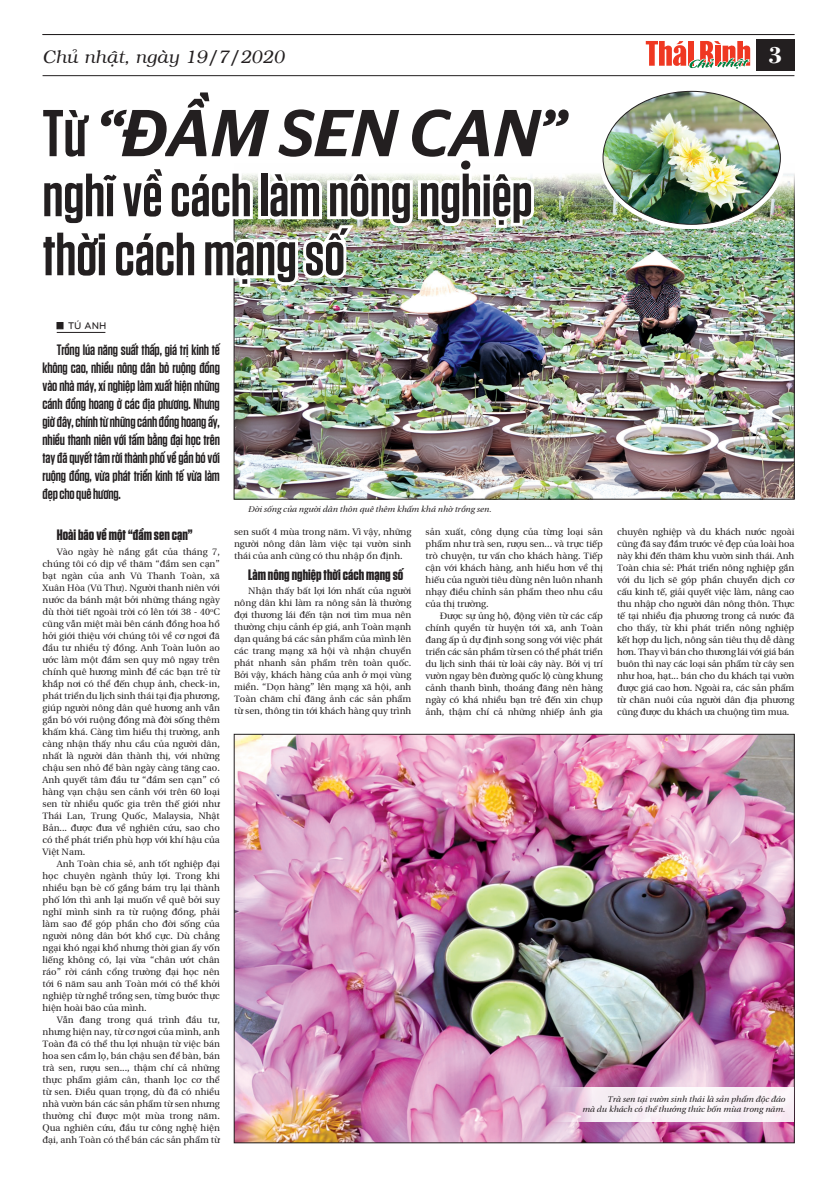
<style>
.page{position:relative;width:837px;height:1177px;background:#fff}
.page>*{position:absolute;margin:0;border:0;box-sizing:border-box;transform-origin:0 0}
.t1{font:italic 500 66px "SVN Stag Sans";color:#231f20}
.t2{font:600 60px/59px "SVN Tungsten";color:#231f20}
.t3{font:24px "VNI Bodon Bold";color:#fff}
.t4{font:italic 18px "VNI";color:#231f20}
.t5{font:600 15px/18px "SVN Tungsten";letter-spacing:-.01em;color:#231f20;text-align:justify}
.t6{font:700 15px "SVN Tungsten";color:#231f20}
.t7{font:10px "UTM Bryant LG Bold";color:#231f20}
.t8{font:9.5px/12px "BHD utopia Long";color:#231f20;text-align:justify}
.t9{font:8.5px/10.2px "BHD Utopia Italic long Italic";color:#231f20;text-align:right}
.s1{font-family:"SVN Tungsten";font-weight:600;font-style:normal}
</style>
<div class="page">
<div style="left:755px;top:39px;width:39px;height:32px;background:#231f20"></div>
<hr style="left:43px;top:75px;width:751px;height:1px;background:#231f20">
<hr style="left:43px;top:34px;width:751px;height:1px;background:#231f20">
<svg style="left:645px;top:41px;width:105px;height:36px"></svg>
<div style="left:57px;top:322px;width:6px;height:7px;background:#231f20;border:1px solid #231f20"></div>
<hr style="left:57px;top:332px;width:48px;height:1px;background:#231f20">
<img style="left:236px;top:174px;width:556px;height:323px">
<img style="left:233px;top:174px;width:342px;height:116px">
<img style="left:236px;top:736px;width:556px;height:404px">
<svg style="left:548px;top:1086px;width:245px;height:34px;fill:#f8f0f6"></svg>
<img style="left:598px;top:90px;width:186px;height:139px">
<img style="left:602px;top:91px;width:178px;height:133px">
<h3 class="t4" style="left:43px;top:43px;width:243px">Chuû nhaät, ngaøy 19/7/2020</h3>
<h3 class="t3" style="left:767px;top:37px;width:16px">3</h3>
<h1 class="t1" style="left:43px;top:88px;width:523px"><span class="s1">Từ</span> “ĐẦM SEN CẠN”</h1>
<h2 class="t2" style="left:43px;top:163px;width:491px">nghĩ về cách làm nông nghiệp thời cách mạng số</h2>
<p class="t7" style="left:68px;top:318px;width:38px">Tú Anh</p>
<p class="t5" style="left:43px;top:340px;width:179px;text-indent:14px">Trồng lúa năng suất thấp, giá trị kinh tế không cao, nhiều nông dân bỏ ruộng đồng vào nhà máy, xí nghiệp làm xuất hiện những cánh đồng hoang ở các địa phương. Nhưng giờ đây, chính từ những cánh đồng hoang ấy, nhiều thanh niên với tấm bằng đại học trên tay đã quyết tâm rời thành phố về gắn bó với ruộng đồng, vừa phát triển kinh tế vừa làm đẹp cho quê hương.</p>
<h3 class="t6" style="left:57px;top:524px;width:137px">Hoài bão về một “đầm sen cạn”</h3>
<p class="t8" style="left:43px;top:544px;width:179px;text-indent:14px">Vào ngày hè nắng gắt của tháng 7, chúng tôi có dịp về thăm “đầm sen cạn” bạt ngàn của anh Vũ Thanh Toàn, xã Xuân Hòa (Vũ Thư). Người thanh niên với nước da bánh mật bởi những tháng ngày dù thời tiết ngoài trời có lên tới 38 - 40<sup>o</sup>C cũng vẫn miệt mài bên cánh đồng hoa hồ hởi giới thiệu với chúng tôi về cơ ngơi đã đầu tư nhiều tỷ đồng. Anh Toàn luôn ao ước làm một đầm sen quy mô ngay trên chính quê hương mình để các bạn trẻ từ khắp nơi có thể đến chụp ảnh, check-in, phát triển du lịch sinh thái tại địa phương, giúp người nông dân quê hương anh vẫn gắn bó với ruộng đồng mà đời sống thêm khấm khá. Càng tìm hiểu thị trường, anh càng nhận thấy nhu cầu của người dân, nhất là người dân thành thị, với những chậu sen nhỏ để bàn ngày càng tăng cao.<br>Anh quyết tâm đầu tư “đầm sen cạn” có hàng vạn chậu sen cảnh với trên 60 loại sen từ nhiều quốc gia trên thế giới như Thái Lan, Trung Quốc, Malaysia, Nhật Bản... được đưa về nghiên cứu, sao cho có thể phát triển phù hợp với khí hậu của Việt Nam.</p>
<p class="t8" style="left:43px;top:856px;width:179px;text-indent:14px">Anh Toàn chia sẻ, anh tốt nghiệp đại học chuyên ngành thủy lợi. Trong khi nhiều bạn bè cố gắng bám trụ lại thành phố lớn thì anh lại muốn về quê bởi suy nghĩ mình sinh ra từ ruộng đồng, phải làm sao để góp phần cho đời sống của người nông dân bớt khổ cực. Dù chẳng ngại khó ngại khổ nhưng thời gian ấy vốn liếng không có, lại vừa “chân ướt chân ráo” rời cánh cổng trường đại học nên tới 6 năm sau anh Toàn mới có thể khởi nghiệp từ nghề trồng sen, từng bước thực hiện hoài bão của mình.</p>
<p class="t8" style="left:43px;top:1012px;width:179px;text-indent:14px">Vẫn đang trong quá trình đầu tư, nhưng hiện nay, từ cơ ngơi của mình, anh Toàn đã có thể thu lợi nhuận từ việc bán hoa sen cắm lọ, bán chậu sen để bàn, bán trà sen, rượu sen..., thậm chí cả những thực phẩm giảm cân, thanh lọc cơ thể từ sen. Điều quan trọng, dù đã có nhiều nhà vườn bán các sản phẩm từ sen nhưng thường chỉ được một mùa trong năm.<br>Qua nghiên cứu, đầu tư công nghệ hiện đại, anh Toàn có thể bán các sản phẩm từ</p>
<p class="t9" style="left:248px;top:502px;width:245px">Đời sống của người dân thôn quê thêm khấm khá nhờ trồng sen.</p>
<p class="t8" style="left:234px;top:525px;width:179px">sen suốt 4 mùa trong năm. Vì vậy, những người nông dân làm việc tại vườn sinh thái của anh cũng có thu nhập ổn định.</p>
<h3 class="t6" style="left:248px;top:564px;width:156px">Làm nông nghiệp thời cách mạng số</h3>
<p class="t8" style="left:234px;top:584px;width:179px;text-indent:14px">Nhận thấy bất lợi lớn nhất của người nông dân khi làm ra nông sản là thường đợi thương lái đến tận nơi tìm mua nên thường chịu cảnh ép giá, anh Toàn mạnh dạn quảng bá các sản phẩm của mình lên các trang mạng xã hội và nhận chuyển phát nhanh sản phẩm trên toàn quốc.<br>Bởi vậy, khách hàng của anh ở mọi vùng miền. “Dọn hàng” lên mạng xã hội, anh Toàn chăm chỉ đăng ảnh các sản phẩm từ sen, thông tin tới khách hàng quy trình</p>
<p class="t8" style="left:425px;top:525px;width:179px">sản xuất, công dụng của từng loại sản phẩm như trà sen, rượu sen... và trực tiếp trò chuyện, tư vấn cho khách hàng. Tiếp cận với khách hàng, anh hiểu hơn về thị hiếu của người tiêu dùng nên luôn nhanh nhạy điều chỉnh sản phẩm theo nhu cầu của thị trường.</p>
<p class="t8" style="left:425px;top:609px;width:179px;text-indent:14px">Được sự ủng hộ, động viên từ các cấp chính quyền từ huyện tới xã, anh Toàn đang ấp ủ dự định song song với việc phát triển các sản phầm từ sen có thể phát triển du lịch sinh thái từ loài cây này. Bởi vị trí vườn ngay bên đường quốc lộ cùng khung cảnh thanh bình, thoáng đãng nên hàng ngày có khá nhiều bạn trẻ đến xin chụp ảnh, thậm chí cả những nhiếp ảnh gia</p>
<p class="t8" style="left:617px;top:525px;width:179px">chuyên nghiệp và du khách nước ngoài cũng đã say đắm trước vẻ đẹp của loài hoa này khi đến thăm khu vườn sinh thái. Anh Toàn chia sẻ: Phát triển nông nghiệp gắn với du lịch sẽ góp phần chuyển dịch cơ cấu kinh tế, giải quyết việc làm, nâng cao thu nhập cho người dân nông thôn. Thực tế tại nhiều địa phương trong cả nước đã cho thấy, từ khi phát triển nông nghiệp kết hợp du lịch, nông sản tiêu thụ dễ dàng hơn. Thay vì bán cho thương lái với giá bán buôn thì nay các loại sản phẩm từ cây sen như hoa, hạt... bán cho du khách tại vườn được giá cao hơn. Ngoài ra, các sản phẩm từ chăn nuôi của người dân địa phương cũng được du khách ưa chuộng tìm mua.</p>
<p class="t9" style="left:582px;top:1092px;width:204px">Trà sen tại vườn sinh thái là sản phẩm độc đáo<br>mà du khách có thể thưởng thức bốn mùa trong năm.</p>
</div>
